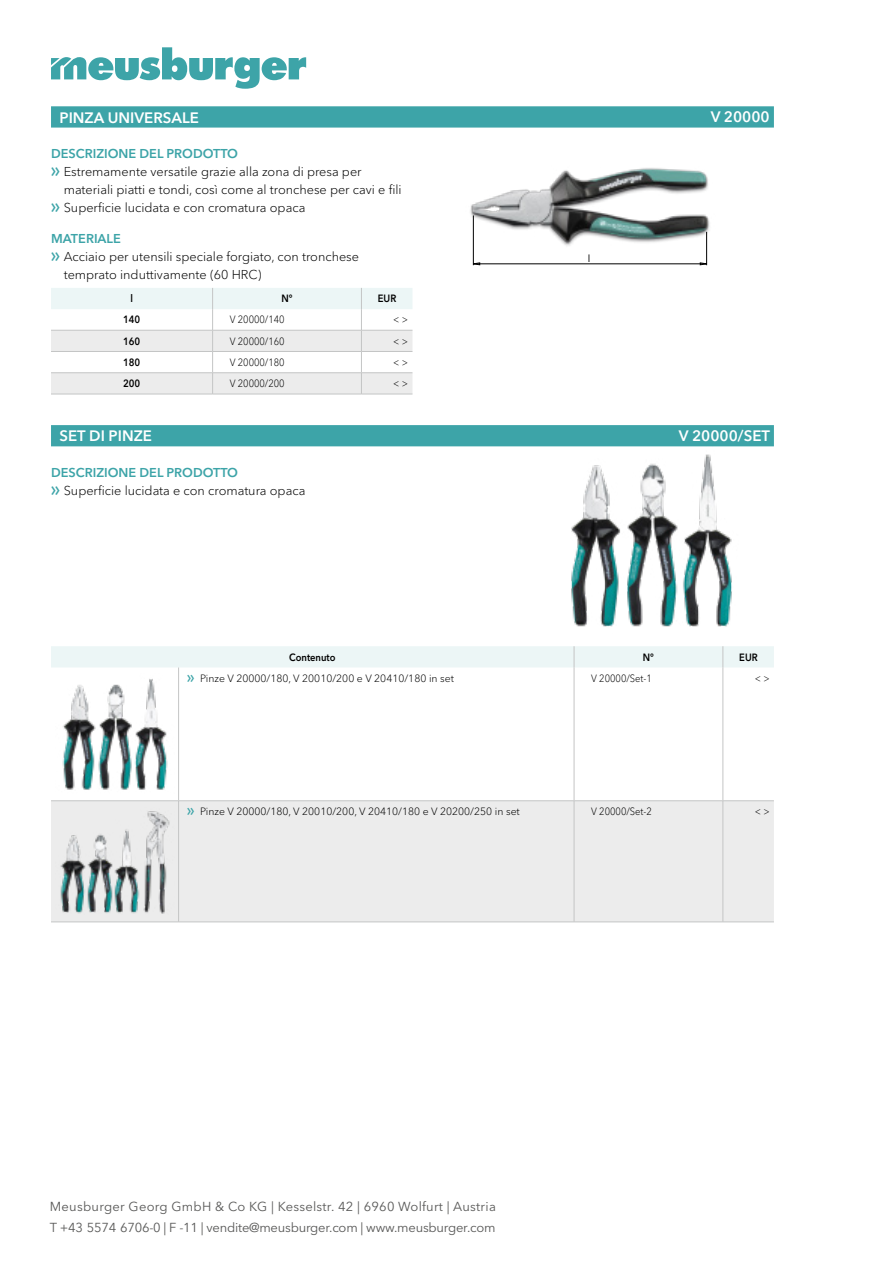
<style>
.page{position:relative;width:893px;height:1263px;background:#fff}
.page>*{position:absolute;margin:0;border:0;box-sizing:border-box;transform-origin:0 0}
.t1{font:600 15px "Avenir Next W1 G";color:#fff}
.t2{font:12.9px/20.7px "Avenir Next W1 G";letter-spacing:-.005em;color:#585857}
.t3{font:300 12.75px/18px "Avenir Next W1 G";color:#000}
.t4{font:600 12.75px "Avenir Next W1 G";color:#3da4a8}
.t5{font:300 10.5px "Avenir Next W1 G";color:#000}
.t6{font:300 10.5px "Avenir Next W1 G";color:#000;scale:.9 1}
.t7{font:600 10.5px "Avenir Next W1 G";color:#000;scale:.9 1}
.t8{font:10.5px "Arial";color:#000;scale:.85 1}
.s1{font-family:"Meusburger Sonderzeichen";font-weight:400;color:#3da4a8}
.s2{font-weight:600;color:#3da4a8}
</style>
<div class="page">
<svg style="left:51px;top:47px;width:255px;height:42px"></svg>
<svg style="left:51px;top:106px;width:723px;height:22px;background:#43a7aa"></svg>
<svg style="left:51px;top:288px;width:361px;height:106px"></svg>
<hr style="left:51px;top:394px;width:162px;height:1px;background:#c4c5c5">
<hr style="left:213px;top:394px;width:148px;height:1px;background:#c4c5c5">
<hr style="left:361px;top:394px;width:51px;height:1px;background:#c4c5c5">
<img style="left:470px;top:168px;width:240px;height:92px">
<hr style="left:473px;top:264px;width:234px;height:1px;background:#000">
<hr style="left:473px;top:215px;width:1px;height:50px;background:#000">
<hr style="left:706px;top:232px;width:1px;height:33px;background:#000">
<div style="left:51px;top:425px;width:723px;height:21px;background:#3da4a8"></div>
<img style="left:559px;top:446px;width:185px;height:181px">
<div style="left:51px;top:801px;width:723px;height:121px;background:#ececec"></div>
<div style="left:51px;top:646px;width:723px;height:21px;background:#ecf6f6"></div>
<hr style="left:178px;top:667px;width:1px;height:133px;background:#c4c5c5">
<hr style="left:574px;top:667px;width:1px;height:133px;background:#c4c5c5">
<hr style="left:723px;top:667px;width:1px;height:133px;background:#c4c5c5">
<hr style="left:178px;top:801px;width:1px;height:121px;background:#c4c5c5">
<hr style="left:574px;top:801px;width:1px;height:121px;background:#c4c5c5">
<hr style="left:723px;top:801px;width:1px;height:121px;background:#c4c5c5">
<hr style="left:51px;top:800px;width:128px;height:1px;background:#c4c5c5">
<hr style="left:179px;top:800px;width:395px;height:1px;background:#c4c5c5">
<hr style="left:574px;top:800px;width:149px;height:1px;background:#c4c5c5">
<hr style="left:723px;top:800px;width:51px;height:1px;background:#c4c5c5">
<hr style="left:51px;top:922px;width:128px;height:1px;background:#c4c5c5">
<hr style="left:179px;top:922px;width:395px;height:1px;background:#c4c5c5">
<hr style="left:574px;top:922px;width:149px;height:1px;background:#c4c5c5">
<hr style="left:723px;top:922px;width:51px;height:1px;background:#c4c5c5">
<img style="left:62px;top:679px;width:106px;height:111px">
<img style="left:55px;top:807px;width:119px;height:111px">
<p class="t1" style="left:60px;top:108px;width:141px">PINZA UNIVERSALE</p>
<p class="t1" style="left:711px;top:108px;width:60px">V 20000</p>
<p class="t4" style="left:51px;top:146px;width:189px">DESCRIZIONE DEL PRODOTTO</p>
<p class="t3" style="left:51px;top:163px;width:312px"><span class="s1">f</span> Estremamente versatile grazie alla zona di presa per</p>
<p class="t3" style="left:64px;top:181px;width:339px">materiali piatti e tondi, così come al tronchese per cavi e fili</p>
<p class="t3" style="left:51px;top:199px;width:256px"><span class="s1">f</span> Superficie lucidata e con cromatura opaca</p>
<p class="t4" style="left:51px;top:231px;width:71px">MATERIALE</p>
<p class="t3" style="left:51px;top:248px;width:310px"><span class="s1">f</span> Acciaio per utensili speciale forgiato, con tronchese</p>
<p class="t3" style="left:64px;top:266px;width:199px">temprato induttivamente (60 HRC)</p>
<p class="t7" style="left:130px;top:292px;width:4px">l</p>
<p class="t7" style="left:281px;top:292px;width:14px">N°</p>
<p class="t7" style="left:378px;top:292px;width:22px">EUR</p>
<p class="t7" style="left:123px;top:313px;width:21px">140</p>
<p class="t6" style="left:230px;top:313px;width:63px">V 20000/140</p>
<p class="t6" style="left:393px;top:313px;width:18px">&lt; &gt;</p>
<p class="t7" style="left:123px;top:334px;width:21px">160</p>
<p class="t6" style="left:230px;top:335px;width:63px">V 20000/160</p>
<p class="t6" style="left:393px;top:335px;width:18px">&lt; &gt;</p>
<p class="t7" style="left:123px;top:356px;width:21px">180</p>
<p class="t6" style="left:230px;top:356px;width:63px">V 20000/180</p>
<p class="t6" style="left:393px;top:356px;width:18px">&lt; &gt;</p>
<p class="t7" style="left:123px;top:377px;width:21px">200</p>
<p class="t6" style="left:230px;top:377px;width:63px">V 20000/200</p>
<p class="t6" style="left:393px;top:377px;width:18px">&lt; &gt;</p>
<p class="t8" style="left:588px;top:251px;width:4px">l</p>
<p class="t1" style="left:60px;top:427px;width:94px">SET DI PINZE</p>
<p class="t1" style="left:679px;top:426px;width:93px">V 20000/SET</p>
<p class="t3" style="left:51px;top:464px;width:256px"><span class="s2">DESCRIZIONE DEL PRODOTTO<br></span><span class="s1">f</span> Superficie lucidata e con cromatura opaca</p>
<p class="t7" style="left:289px;top:651px;width:53px">Contenuto</p>
<p class="t7" style="left:643px;top:651px;width:14px">N°</p>
<p class="t7" style="left:739px;top:651px;width:22px">EUR</p>
<p class="t5" style="left:187px;top:672px;width:268px"><span class="s1">f</span> Pinze V 20000/180, V 20010/200 e V 20410/180 in set</p>
<p class="t6" style="left:591px;top:672px;width:69px">V 20000/Set-1</p>
<p class="t6" style="left:755px;top:672px;width:18px">&lt; &gt;</p>
<p class="t5" style="left:187px;top:805px;width:334px"><span class="s1">f</span> Pinze V 20000/180, V 20010/200, V 20410/180 e V 20200/250 in set</p>
<p class="t6" style="left:591px;top:805px;width:69px">V 20000/Set-2</p>
<p class="t6" style="left:755px;top:805px;width:18px">&lt; &gt;</p>
<p class="t2" style="left:50px;top:1196px;width:448px">Meusburger Georg GmbH &amp; Co KG | Kesselstr. 42 | 6960 Wolfurt | Austria<br>T +43 5574 6706-0 | F -11 | vendite@meusburger.com | www.meusburger.com</p>
</div>
